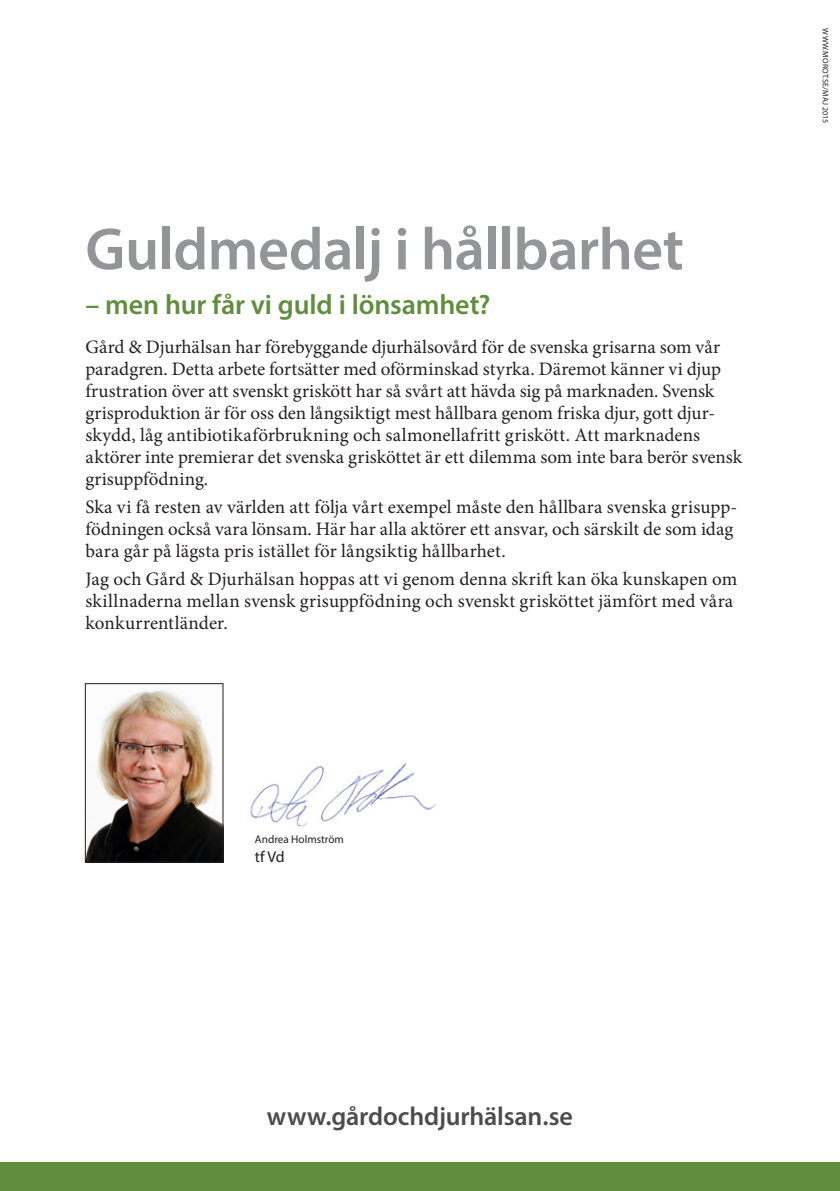
<style>
.page{position:relative;width:840px;height:1191px;background:#fff}
.page>*{position:absolute;margin:0;border:0;box-sizing:border-box;transform-origin:0 0}
.t1{font:600 60px "Myriad Pro";letter-spacing:-.01em;color:#939598}
.t2{font:600 28px "Myriad Pro";letter-spacing:-.005em;color:#618e3d}
.t3{font:600 26px "Myriad Pro";letter-spacing:-.005em;color:#4b4c4d}
.t4{font:19px/22px "Minion Pro";letter-spacing:.005em;color:#231f20}
.t5{font:15.6px "Myriad Pro";color:#231f20}
.t6{font:11.2px "Myriad Pro";color:#231f20}
.t7{font:8px "Myriad Pro";letter-spacing:.02em;color:#231f20}
</style>
<div class="page">
<div style="left:0;top:1162px;width:839px;height:29px;background:#618e3d"></div>
<img style="left:87px;top:690px;width:134px;height:170px">
<div style="left:85px;top:683px;width:138px;height:179px;border:1px solid #231f20"></div>
<img style="left:250px;top:763px;width:186px;height:64px">
<h1 class="t1" style="left:85px;top:211px;width:599px">Guldmedalj i hållbarhet</h1>
<h2 class="t2" style="left:85px;top:287px;width:406px">– men hur får vi guld i lönsamhet?</h2>
<p class="t4" style="left:85px;top:336px;width:658px">Gård &amp; Djurhälsan har förebyggande djurhälsovård för de svenska grisarna som vår paradgren. Detta arbete fortsätter med oförminskad styrka. Däremot känner vi djup frustration över att svenskt griskött har så svårt att hävda sig på marknaden. Svensk grisproduktion är för oss den långsiktigt mest hållbara genom friska djur, gott djur&shy;skydd, låg antibiotikaförbrukning och salmonellafritt griskött. Att marknadens aktörer inte premierar det svenska grisköttet är ett dilemma som inte bara berör svensk grisuppfödning.</p>
<p class="t4" style="left:85px;top:496px;width:653px">Ska vi få resten av världen att följa vårt exempel måste den hållbara svenska grisupp&shy;födningen också vara lönsam. Här har alla aktörer ett ansvar, och särskilt de som idag bara går på lägsta pris istället för långsiktig hållbarhet.</p>
<p class="t4" style="left:85px;top:568px;width:653px">Jag och Gård &amp; Djurhälsan hoppas att vi genom denna skrift kan öka kunskapen om skillnaderna mellan svensk grisuppfödning och svenskt grisköttet jämfört med våra konkurrentländer.</p>
<p class="t7" style="left:830px;top:28px;width:96px;rotate:90deg">WWW.MOROT.SE/MAJ 2015</p>
<p class="t6" style="left:255px;top:832px;width:90px">Andrea Holmström</p>
<p class="t5" style="left:255px;top:847px;width:31px">tf Vd</p>
<h3 class="t3" style="left:267px;top:1100px;width:307px">www.gårdochdjurhälsan.se</h3>
</div>
